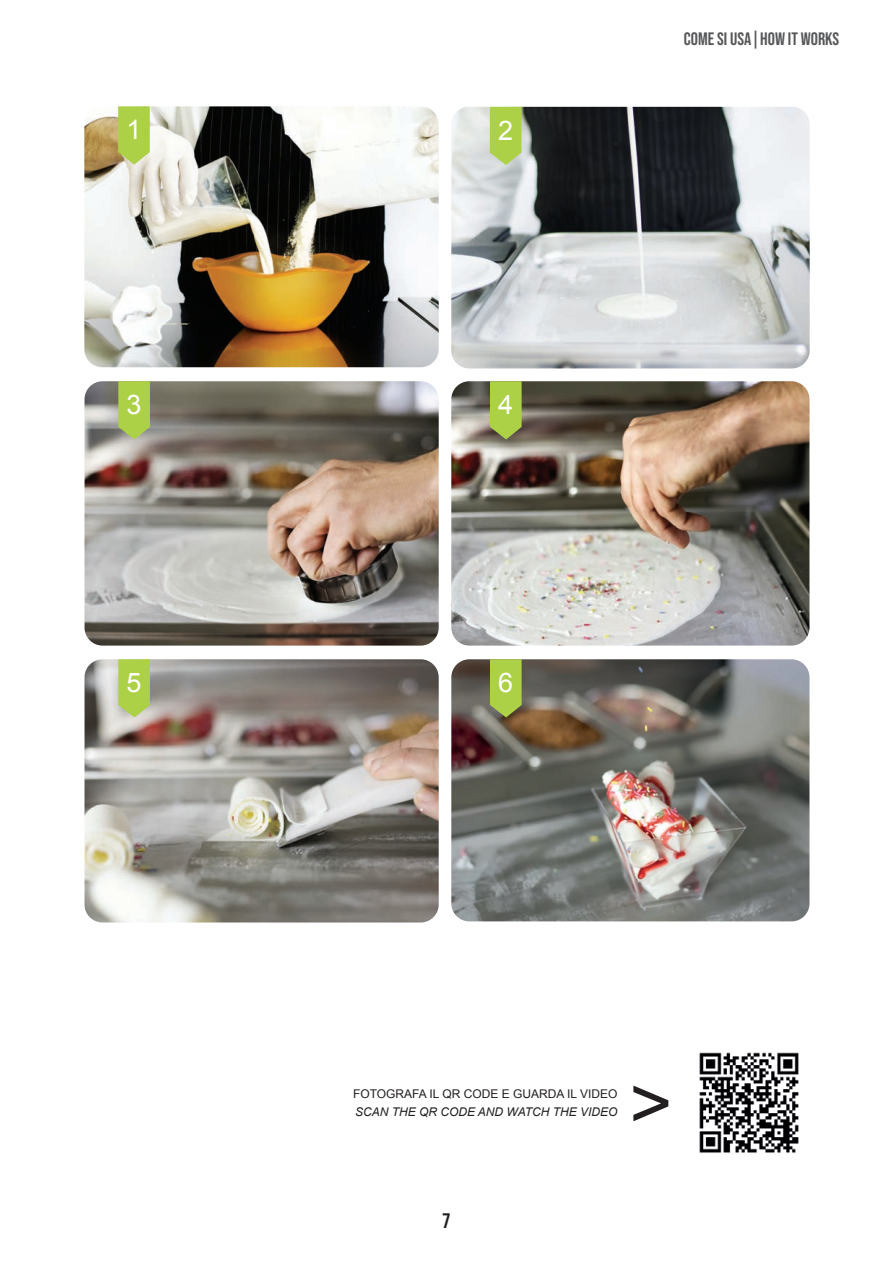
<style>
.page{position:relative;width:893px;height:1263px;background:#fff}
.page>*{position:absolute;margin:0;border:0;box-sizing:border-box;transform-origin:0 0}
.t1{font:73.65px "Arial";color:#231f20}
.t2{font:27px "Arial";color:#fff}
.t3{font:21px "Bebas Neue";color:#231f20}
.t4{font:18px "Bebas Neue";color:#57585a}
.t5{font:12px "Arial";color:#231f20}
.t6{font:italic 12px "Arial";color:#231f20}
</style>
<div class="page">
<img style="left:84px;top:106px;width:355px;height:261px">
<img style="left:451px;top:381px;width:358px;height:265px">
<img style="left:451px;top:107px;width:359px;height:261px">
<img style="left:85px;top:659px;width:354px;height:263px">
<img style="left:85px;top:381px;width:354px;height:265px">
<img style="left:451px;top:659px;width:358px;height:262px">
<svg style="left:118px;top:106px;width:32px;height:59px;background:#b1d055"></svg>
<svg style="left:118px;top:381px;width:32px;height:58px;background:#aaca4f"></svg>
<svg style="left:118px;top:659px;width:32px;height:58px;background:#b0d055"></svg>
<svg style="left:490px;top:659px;width:32px;height:58px;background:#a3c346"></svg>
<svg style="left:490px;top:381px;width:32px;height:58px;background:#a3c246"></svg>
<svg style="left:490px;top:107px;width:31px;height:58px;background:#afd155"></svg>
<img style="left:699px;top:1052px;width:100px;height:101px">
<p class="t2" style="left:126px;top:112px;width:17px">1</p>
<p class="t2" style="left:127px;top:387px;width:17px">3</p>
<p class="t2" style="left:498px;top:113px;width:17px">2</p>
<p class="t2" style="left:498px;top:387px;width:17px">4</p>
<p class="t2" style="left:127px;top:665px;width:17px">5</p>
<p class="t2" style="left:498px;top:665px;width:17px">6</p>
<p class="t4" style="left:684px;top:29px;width:157px">COME SI USA|HOW IT WORKS</p>
<p class="t5" style="left:353px;top:1086px;width:266px">FOTOGRAFA IL QR CODE E GUARDA IL VIDEO</p>
<p class="t6" style="left:355px;top:1104px;width:264px">SCAN THE QR CODE AND WATCH THE VIDEO</p>
<p class="t1" style="left:629px;top:1055px;width:45px">&gt;</p>
<h3 class="t3" style="left:442px;top:1208px;width:10px">7</h3>
</div>
